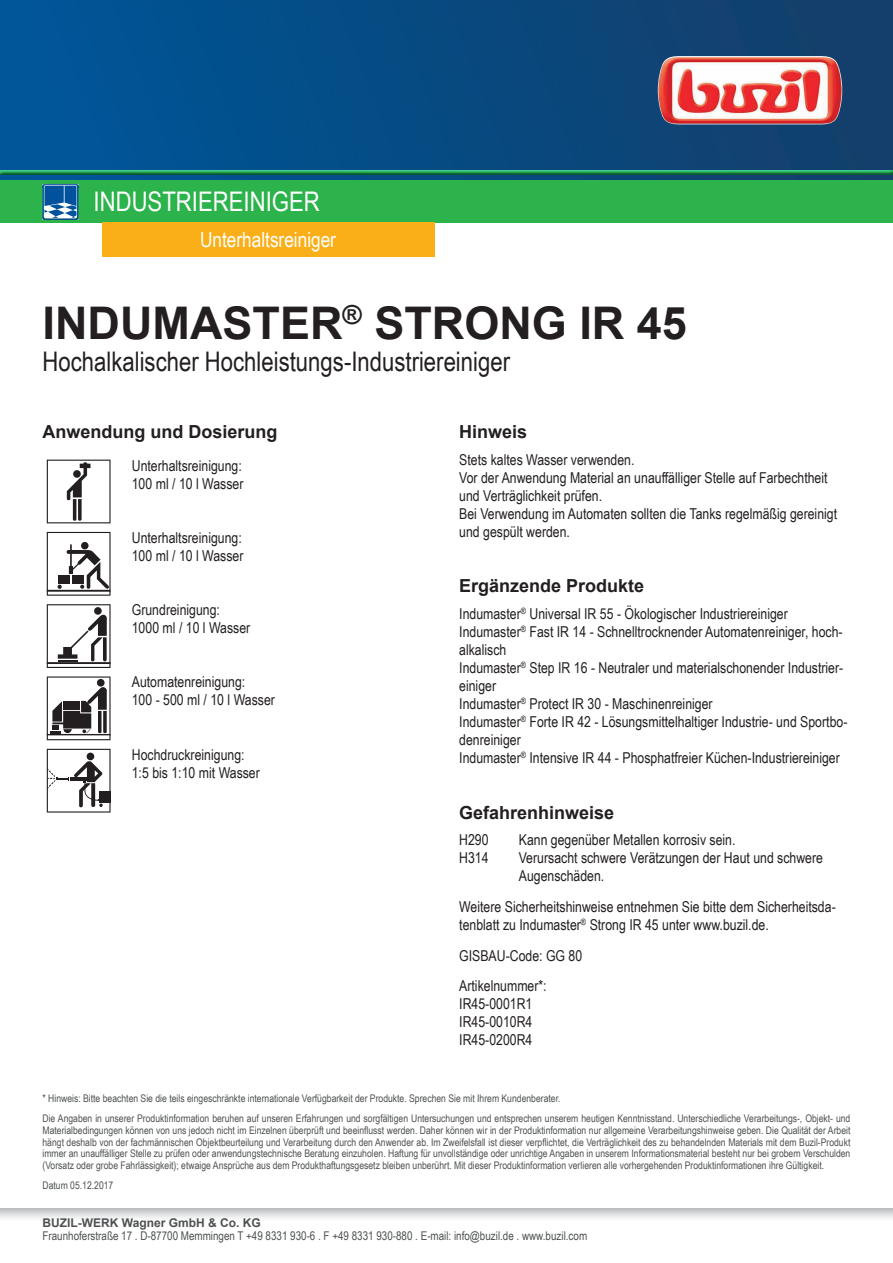
<style>
.page{position:relative;width:893px;height:1263px;background:#fff}
.page>*{position:absolute;margin:0;border:0;box-sizing:border-box;transform-origin:0 0}
.t1{font:700 45px "Arial";color:#231f20}
.t2{font:27px "Arial Narrow";color:#231f20}
.t3{font:27px "Arial Narrow";color:#fff}
.t4{font:21px "Arial Narrow";color:#fff}
.t5{font:700 18px "Arial";color:#231f20}
.t6{font:15px/18px "Arial Narrow";color:#231f20}
.t7{font:12px "Arial Narrow";color:#4e5151}
.t8{font:700 12px "Arial";color:#4e5151}
.t9{font:10.5px/11.7px "Arial Narrow";color:#4e5151}
</style>
<div class="page">
<div style="left:0;top:0;width:893px;height:180px;background:linear-gradient(to right,#00569a,#143e69)"></div>
<img style="left:658px;top:56px;width:184px;height:68px">
<svg style="left:0;top:1209px;width:893px;height:9px;background:#d9dadc"></svg>
<div style="left:0;top:169px;width:893px;height:6px;background:#015599;opacity:.75"></div>
<div style="left:0;top:180px;width:893px;height:43px;background:#2cb34b"></div>
<img style="left:43px;top:184px;width:35px;height:36px">
<svg style="left:44px;top:185px;width:35px;height:33px"></svg>
<div style="left:102px;top:223px;width:333px;height:34px;background:#faaf18"></div>
<svg style="left:47px;top:460px;width:64px;height:63px"></svg>
<svg style="left:47px;top:532px;width:64px;height:64px"></svg>
<svg style="left:47px;top:604px;width:64px;height:64px"></svg>
<svg style="left:47px;top:676px;width:64px;height:64px"></svg>
<svg style="left:47px;top:749px;width:64px;height:63px"></svg>
<h2 class="t3" style="left:94px;top:182px;width:228px">Industriereiniger</h2>
<h3 class="t4" style="left:200px;top:224px;width:138px">Unterhaltsreiniger</h3>
<h1 class="t1" style="left:43px;top:293px;width:646px">INDUMASTER<sup>®</sup> STRONG IR 45</h1>
<h2 class="t2" style="left:43px;top:342px;width:469px">Hochalkalischer Hochleistungs-Industriereiniger</h2>
<h3 class="t5" style="left:43px;top:420px;width:237px">Anwendung und Dosierung</h3>
<h3 class="t6" style="left:132px;top:456px;width:113px">Unterhaltsreinigung:<br>100 ml / 10 l Wasser</h3>
<h3 class="t6" style="left:132px;top:528px;width:113px">Unterhaltsreinigung:<br>100 ml / 10 l Wasser</h3>
<h3 class="t6" style="left:132px;top:600px;width:120px">Grundreinigung:<br>1000 ml / 10 l Wasser</h3>
<h3 class="t6" style="left:132px;top:672px;width:145px">Automatenreinigung:<br>100 - 500 ml / 10 l Wasser</h3>
<h3 class="t6" style="left:132px;top:745px;width:130px">Hochdruckreinigung:<br>1:5 bis 1:10 mit Wasser</h3>
<h3 class="t5" style="left:459px;top:420px;width:70px">Hinweis</h3>
<h3 class="t6" style="left:459px;top:450px;width:379px">Stets kaltes Wasser verwenden.<br>Vor der Anwendung Material an unauffälliger Stelle auf Farbechtheit und Verträglichkeit prüfen.<br>Bei Verwendung im Automaten sollten die Tanks regelmäßig gereinigt und gespült werden.</h3>
<h3 class="t5" style="left:459px;top:574px;width:187px">Ergänzende Produkte</h3>
<p class="t6" style="left:459px;top:604px;width:390px">Indumaster<sup>®</sup> Universal IR 55 - Ökologischer Industriereiniger Indumaster<sup>®</sup> Fast IR 14 - Schnelltrocknender Automatenreiniger, hoch&shy;alkalisch<br>Indumaster<sup>®</sup> Step IR 16 - Neutraler und materialschonender Industrier&shy;einiger<br>Indumaster<sup>®</sup> Protect IR 30 - Maschinenreiniger<br>Indumaster<sup>®</sup> Forte IR 42 - Lösungsmittelhaltiger Industrie- und Sportbo&shy;denreiniger<br>Indumaster<sup>®</sup> Intensive IR 44 - Phosphatfreier Küchen-Industriereiniger</p>
<h3 class="t5" style="left:459px;top:800px;width:157px">Gefahrenhinweise</h3>
<h3 class="t6" style="left:459px;top:830px;width:31px">H290</h3>
<h3 class="t6" style="left:519px;top:830px;width:218px">Kann gegenüber Metallen korrosiv sein.</h3>
<h3 class="t6" style="left:459px;top:848px;width:31px">H314</h3>
<h3 class="t6" style="left:519px;top:848px;width:306px">Verursacht schwere Verätzungen der Haut und schwere<br>Augenschäden.</h3>
<h3 class="t6" style="left:459px;top:897px;width:378px">Weitere Sicherheitshinweise entnehmen Sie bitte dem Sicherheitsda&shy;tenblatt zu Indumaster<sup>®</sup> Strong IR 45 unter www.buzil.de.</h3>
<h3 class="t6" style="left:459px;top:939px;width:125px;line-height:30.8px">GISBAU-Code: GG 80<br>Artikelnummer*:</h3>
<h3 class="t6" style="left:459px;top:994px;width:75px;text-align:justify">IR45-0001R1<br>IR45-0010R4<br>IR45-0200R4</h3>
<p class="t9" style="left:43px;top:1088px;width:809px;line-height:20.2px">* Hinweis: Bitte beachten Sie die teils eingeschränkte internationale Verfügbarkeit der Produkte. Sprechen Sie mit Ihrem Kundenberater.<br>Die Angaben in unserer Produktinformation beruhen auf unseren Erfahrungen und sorgfältigen Untersuchungen und entsprechen unserem heutigen Kenntnisstand. Unterschiedliche Verarbeitungs-, Objekt- und</p>
<p class="t9" style="left:43px;top:1124px;width:809px;text-align:justify">Materialbedingungen können von uns jedoch nicht im Einzelnen überprüft und beeinflusst werden. Daher können wir in der Produktinformation nur allgemeine Verarbeitungshinweise geben. Die Qualität der Arbeit hängt deshalb von der fachmännischen Objektbeurteilung und Verarbeitung durch den Anwender ab. Im Zweifelsfall ist dieser verpflichtet, die Verträglichkeit des zu behandelnden Materials mit dem Buzil-Produkt immer an unauffälliger Stelle zu prüfen oder anwendungstechnische Beratung einzuholen. Haftung für unvollständige oder unrichtige Angaben in unserem Informationsmaterial besteht nur bei grobem Verschulden (Vorsatz oder grobe Fahrlässigkeit); etwaige Ansprüche aus dem Produkthaftungsgesetz bleiben unberührt. Mit dieser Produktinformation verlieren alle vorhergehenden Produktinformationen ihre Gültigkeit.</p>
<p class="t9" style="left:43px;top:1179px;width:72px">Datum 05.12.2017</p>
<p class="t8" style="left:43px;top:1215px;width:220px">BUZIL-WERK Wagner GmbH &amp; Co. KG</p>
<p class="t7" style="left:43px;top:1227px;width:546px">Fraunhoferstraße 17 . D-87700 Memmingen T +49 8331 930-6 . F +49 8331 930-880 . E-mail: info@buzil.de . www.buzil.com</p>
</div>
